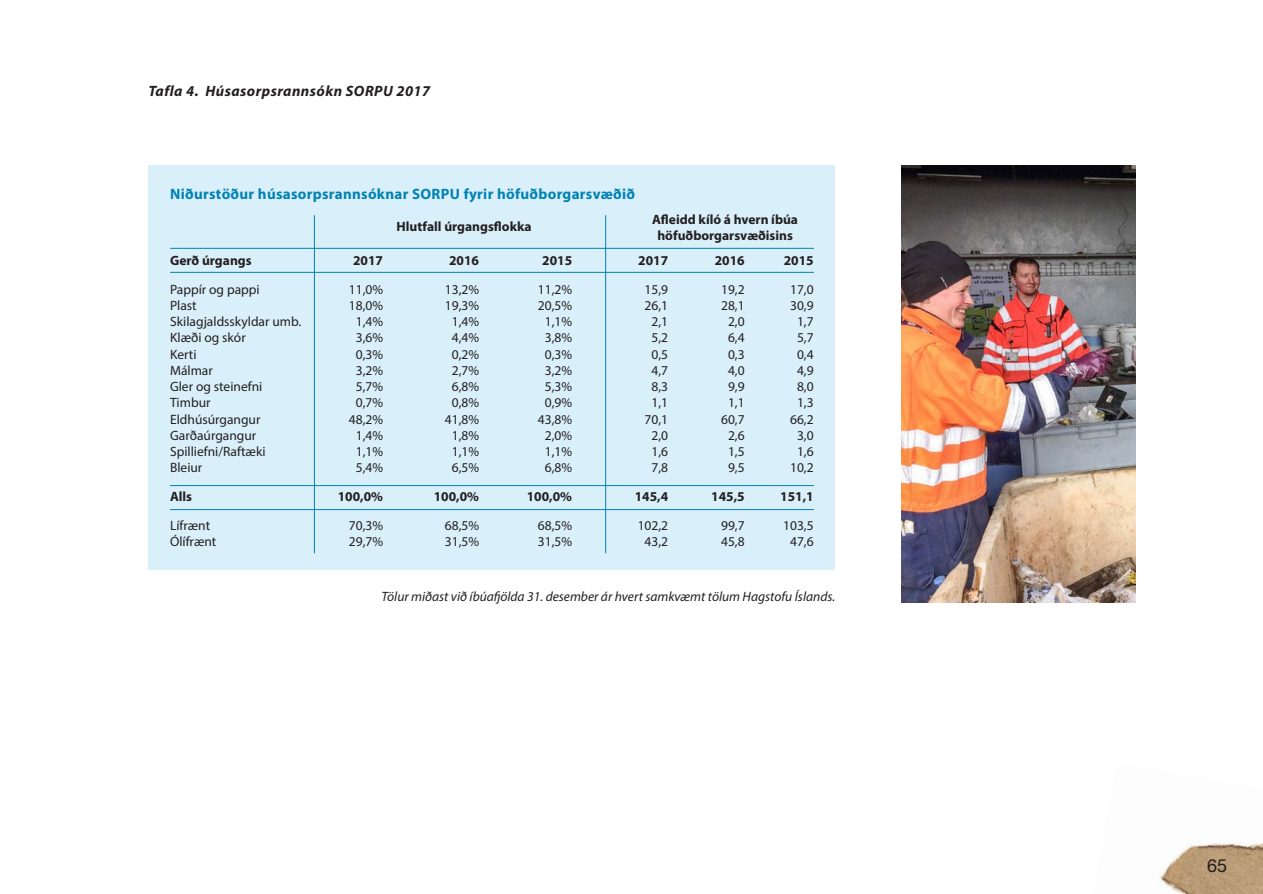
<style>
.page{position:relative;width:1263px;height:894px;background:#fff}
.page>*{position:absolute;margin:0;border:0;box-sizing:border-box;transform-origin:0 0}
.t1{font:18px "Helvetica Neue";color:#231f20}
.t2{font:700 15px "Myriad Pro";letter-spacing:.02em;color:#0082b4}
.t3{font:italic 700 15px "Myriad Pro";letter-spacing:.03em;color:#231f20}
.t4{font:13.5px "Myriad Pro";color:#231f20}
.t5{font:700 13.5px/16.2px "Myriad Pro";color:#231f20;text-align:center}
.t6{font:italic 13.5px "Myriad Pro";color:#231f20}
</style>
<div class="page">
<img style="left:1160px;top:843px;width:103px;height:50px">
<div style="left:148px;top:166px;width:687px;height:404px;background:#d9effa"></div>
<hr style="left:170px;top:248px;width:644px;height:1px;background:#0082b4">
<hr style="left:170px;top:272px;width:644px;height:1px;background:#0082b4">
<hr style="left:170px;top:485px;width:644px;height:1px;background:#0082b4">
<hr style="left:170px;top:509px;width:644px;height:1px;background:#0082b4">
<hr style="left:605px;top:215px;width:1px;height:338px;background:#0082b4">
<hr style="left:314px;top:215px;width:1px;height:338px;background:#0082b4">
<img style="left:901px;top:166px;width:234px;height:436px">
<p class="t3" style="left:148px;top:82px;width:283px">Tafla 4. Húsasorpsrannsókn SORPU 2017</p>
<p class="t2" style="left:170px;top:184px;width:466px">Niðurstöður húsasorpsrannsóknar SORPU fyrir höfuðborgarsvæðið</p>
<p class="t5" style="left:397px;top:218px;width:137px">Hlutfall úrgangsflokka</p>
<p class="t5" style="left:652px;top:211px;width:147px">Afleidd kíló á hvern íbúa höfuðborgarsvæðisins</p>
<p class="t5" style="left:170px;top:252px;width:83px">Gerð úrgangs</p>
<p class="t5" style="left:353px;top:252px;width:31px">2017</p>
<p class="t5" style="left:449px;top:252px;width:31px">2016</p>
<p class="t5" style="left:542px;top:252px;width:31px">2015</p>
<p class="t5" style="left:638px;top:252px;width:31px">2017</p>
<p class="t5" style="left:715px;top:252px;width:31px">2016</p>
<p class="t5" style="left:784px;top:252px;width:31px">2015</p>
<p class="t4" style="left:170px;top:281px;width:91px">Pappír og pappi</p>
<p class="t4" style="left:349px;top:281px;width:36px">11,0%</p>
<p class="t4" style="left:445px;top:281px;width:36px">13,2%</p>
<p class="t4" style="left:538px;top:281px;width:36px">11,2%</p>
<p class="t4" style="left:644px;top:281px;width:25px">15,9</p>
<p class="t4" style="left:721px;top:281px;width:25px">19,2</p>
<p class="t4" style="left:790px;top:281px;width:25px">17,0</p>
<p class="t4" style="left:170px;top:297px;width:28px">Plast</p>
<p class="t4" style="left:349px;top:297px;width:36px">18,0%</p>
<p class="t4" style="left:445px;top:297px;width:36px">19,3%</p>
<p class="t4" style="left:538px;top:297px;width:36px">20,5%</p>
<p class="t4" style="left:644px;top:297px;width:25px">26,1</p>
<p class="t4" style="left:721px;top:297px;width:25px">28,1</p>
<p class="t4" style="left:790px;top:297px;width:25px">30,9</p>
<p class="t4" style="left:170px;top:313px;width:133px">Skilagjaldsskyldar umb.</p>
<p class="t4" style="left:356px;top:313px;width:29px">1,4%</p>
<p class="t4" style="left:452px;top:313px;width:29px">1,4%</p>
<p class="t4" style="left:545px;top:313px;width:29px">1,1%</p>
<p class="t4" style="left:651px;top:313px;width:18px">2,1</p>
<p class="t4" style="left:728px;top:313px;width:18px">2,0</p>
<p class="t4" style="left:797px;top:313px;width:18px">1,7</p>
<p class="t4" style="left:170px;top:329px;width:77px">Klæði og skór</p>
<p class="t4" style="left:356px;top:329px;width:29px">3,6%</p>
<p class="t4" style="left:452px;top:329px;width:29px">4,4%</p>
<p class="t4" style="left:545px;top:329px;width:29px">3,8%</p>
<p class="t4" style="left:651px;top:329px;width:18px">5,2</p>
<p class="t4" style="left:728px;top:329px;width:18px">6,4</p>
<p class="t4" style="left:797px;top:329px;width:18px">5,7</p>
<p class="t4" style="left:170px;top:346px;width:28px">Kerti</p>
<p class="t4" style="left:356px;top:346px;width:29px">0,3%</p>
<p class="t4" style="left:452px;top:346px;width:29px">0,2%</p>
<p class="t4" style="left:545px;top:346px;width:29px">0,3%</p>
<p class="t4" style="left:651px;top:346px;width:18px">0,5</p>
<p class="t4" style="left:728px;top:346px;width:18px">0,3</p>
<p class="t4" style="left:797px;top:346px;width:18px">0,4</p>
<p class="t4" style="left:170px;top:362px;width:44px">Málmar</p>
<p class="t4" style="left:356px;top:362px;width:29px">3,2%</p>
<p class="t4" style="left:452px;top:362px;width:29px">2,7%</p>
<p class="t4" style="left:545px;top:362px;width:29px">3,2%</p>
<p class="t4" style="left:651px;top:362px;width:18px">4,7</p>
<p class="t4" style="left:728px;top:362px;width:18px">4,0</p>
<p class="t4" style="left:797px;top:362px;width:18px">4,9</p>
<p class="t4" style="left:170px;top:378px;width:94px">Gler og steinefni</p>
<p class="t4" style="left:356px;top:378px;width:29px">5,7%</p>
<p class="t4" style="left:452px;top:378px;width:29px">6,8%</p>
<p class="t4" style="left:545px;top:378px;width:29px">5,3%</p>
<p class="t4" style="left:651px;top:378px;width:18px">8,3</p>
<p class="t4" style="left:728px;top:378px;width:18px">9,9</p>
<p class="t4" style="left:797px;top:378px;width:18px">8,0</p>
<p class="t4" style="left:170px;top:394px;width:42px">Timbur</p>
<p class="t4" style="left:356px;top:394px;width:29px">0,7%</p>
<p class="t4" style="left:452px;top:394px;width:29px">0,8%</p>
<p class="t4" style="left:545px;top:394px;width:29px">0,9%</p>
<p class="t4" style="left:651px;top:394px;width:18px">1,1</p>
<p class="t4" style="left:728px;top:394px;width:18px">1,1</p>
<p class="t4" style="left:797px;top:394px;width:18px">1,3</p>
<p class="t4" style="left:170px;top:410px;width:92px">Eldhúsúrgangur</p>
<p class="t4" style="left:349px;top:410px;width:36px">48,2%</p>
<p class="t4" style="left:445px;top:410px;width:36px">41,8%</p>
<p class="t4" style="left:538px;top:410px;width:36px">43,8%</p>
<p class="t4" style="left:644px;top:410px;width:25px">70,1</p>
<p class="t4" style="left:721px;top:410px;width:25px">60,7</p>
<p class="t4" style="left:790px;top:410px;width:25px">66,2</p>
<p class="t4" style="left:170px;top:427px;width:88px">Garðaúrgangur</p>
<p class="t4" style="left:356px;top:427px;width:29px">1,4%</p>
<p class="t4" style="left:452px;top:427px;width:29px">1,8%</p>
<p class="t4" style="left:545px;top:427px;width:29px">2,0%</p>
<p class="t4" style="left:651px;top:427px;width:18px">2,0</p>
<p class="t4" style="left:728px;top:427px;width:18px">2,6</p>
<p class="t4" style="left:797px;top:427px;width:18px">3,0</p>
<p class="t4" style="left:170px;top:443px;width:97px">Spilliefni/Raftæki</p>
<p class="t4" style="left:356px;top:443px;width:29px">1,1%</p>
<p class="t4" style="left:452px;top:443px;width:29px">1,1%</p>
<p class="t4" style="left:545px;top:443px;width:29px">1,1%</p>
<p class="t4" style="left:651px;top:443px;width:18px">1,6</p>
<p class="t4" style="left:728px;top:443px;width:18px">1,5</p>
<p class="t4" style="left:797px;top:443px;width:18px">1,6</p>
<p class="t4" style="left:170px;top:459px;width:34px">Bleiur</p>
<p class="t4" style="left:356px;top:459px;width:29px">5,4%</p>
<p class="t4" style="left:452px;top:459px;width:29px">6,5%</p>
<p class="t4" style="left:545px;top:459px;width:29px">6,8%</p>
<p class="t4" style="left:651px;top:459px;width:18px">7,8</p>
<p class="t4" style="left:728px;top:459px;width:18px">9,5</p>
<p class="t4" style="left:790px;top:459px;width:25px">10,2</p>
<p class="t5" style="left:170px;top:488px;width:24px">Alls</p>
<p class="t5" style="left:338px;top:488px;width:47px">100,0%</p>
<p class="t5" style="left:434px;top:488px;width:47px">100,0%</p>
<p class="t5" style="left:527px;top:488px;width:47px">100,0%</p>
<p class="t5" style="left:635px;top:488px;width:35px">145,4</p>
<p class="t5" style="left:711px;top:488px;width:35px">145,5</p>
<p class="t5" style="left:780px;top:488px;width:35px">151,1</p>
<p class="t4" style="left:170px;top:517px;width:42px">Lífrænt</p>
<p class="t4" style="left:349px;top:517px;width:36px">70,3%</p>
<p class="t4" style="left:445px;top:517px;width:36px">68,5%</p>
<p class="t4" style="left:538px;top:517px;width:36px">68,5%</p>
<p class="t4" style="left:638px;top:517px;width:32px">102,2</p>
<p class="t4" style="left:721px;top:517px;width:25px">99,7</p>
<p class="t4" style="left:783px;top:517px;width:32px">103,5</p>
<p class="t4" style="left:170px;top:533px;width:48px">Ólífrænt</p>
<p class="t4" style="left:349px;top:533px;width:36px">29,7%</p>
<p class="t4" style="left:445px;top:533px;width:36px">31,5%</p>
<p class="t4" style="left:538px;top:533px;width:36px">31,5%</p>
<p class="t4" style="left:644px;top:533px;width:25px">43,2</p>
<p class="t4" style="left:721px;top:533px;width:25px">45,8</p>
<p class="t4" style="left:790px;top:533px;width:25px">47,6</p>
<p class="t6" style="left:382px;top:587px;width:455px">Tölur miðast við íbúafjölda 31. desember ár hvert samkvæmt tölum Hagstofu Íslands.</p>
<h1 class="t1" style="left:1207px;top:854px;width:22px">65</h1>
</div>
